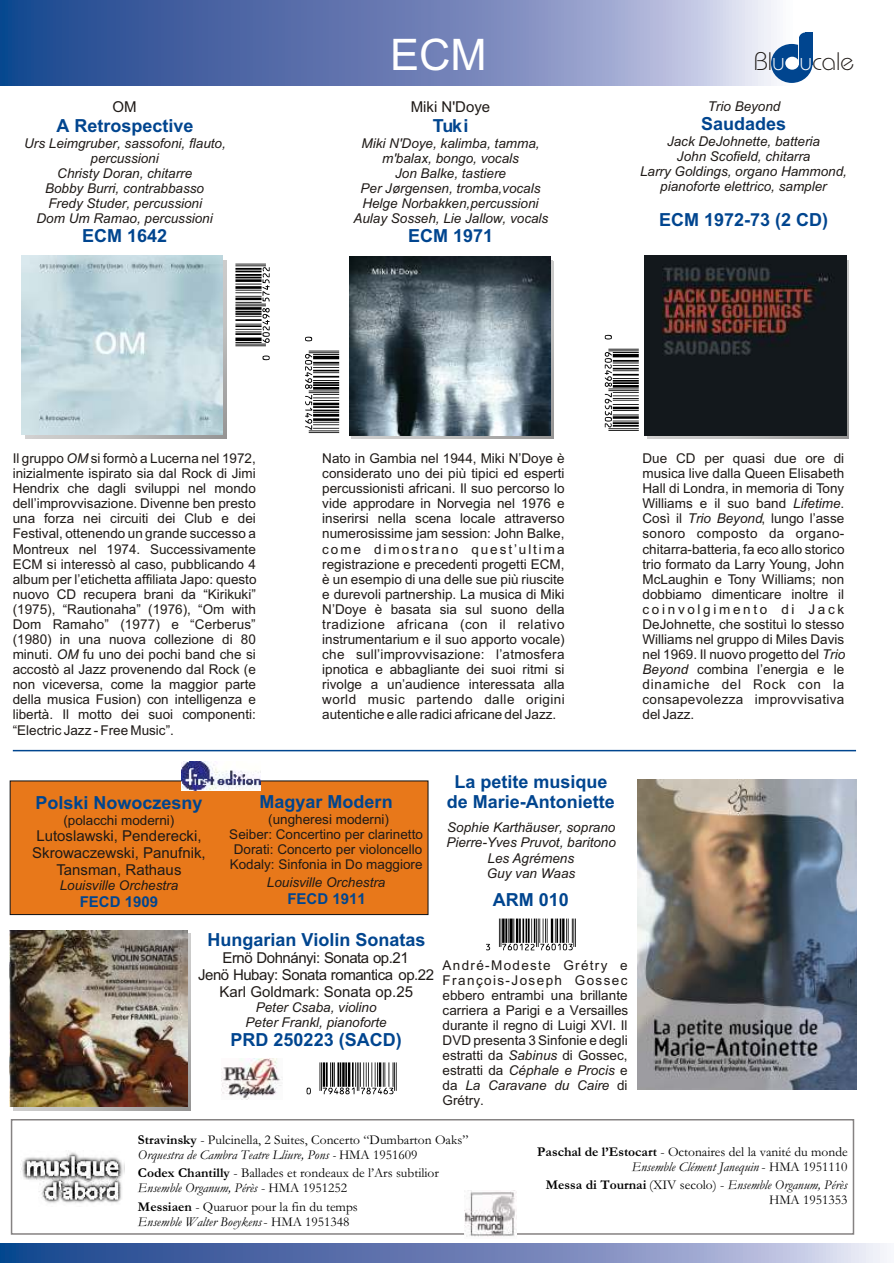
<style>
.page{position:relative;width:894px;height:1263px;background:#fff}
.page>*{position:absolute;margin:0;border:0;box-sizing:border-box;transform-origin:0 0}
.t1{font:68.4px "UPC Half";color:#000}
.t2{font:68.25px "UPC Half";color:#000}
.t3{font:67.95px "UPC Half";color:#000}
.t4{font:63.75px "UPC Half";color:#000}
.t5{font:63.6px "UPC Half";color:#000}
.t6{font:43.5px "Arial";color:#fff}
.t7{font:25.35px "Bauhaus Lt BT";color:#1f1a17}
.t8{font:700 18px/20.1px "Arial";color:#00458f;text-align:center}
.t9{font:15px/16.8px "Arial";letter-spacing:-.03em;color:#1f1a17;text-align:center}
.t10{font:15px/16.8px "Arial";color:#1f1a17;text-align:center}
.t11{font:700 15px "Arial";color:#00458f}
.t12{font:13.5px/15.1px "Arial";color:#1f1a17;text-align:justify}
.t13{font:italic 13.5px/15.1px "Arial";color:#1f1a17;text-align:center}
.t14{font:13.5px/15.1px "Garamond";color:#000}
.s1{color:#fff}
.s2{font-style:italic}
.s3{font-weight:700}
</style>
<div class="page">
<img style="left:0;top:1243px;width:887px;height:20px">
<img style="left:0;top:0;width:793px;height:85px">
<div style="left:771px;top:44px;width:42px;height:39px;background:#00458f;border-radius:50%"></div>
<div style="left:785px;top:57px;width:14px;height:13px;background:#fff;border-radius:50%"></div>
<div style="left:799px;top:37px;width:14px;height:28px;background:#00458f"></div>
<div style="left:805px;top:32px;width:8px;height:6px;background:#00458f"></div>
<svg style="left:798px;top:32px;width:7px;height:29px"></svg>
<img style="left:647px;top:261px;width:202px;height:177px">
<img style="left:352px;top:261px;width:201px;height:177px">
<img style="left:13px;top:934px;width:178px;height:176px">
<div style="left:11px;top:1119px;width:843px;height:116px;border:2px solid #858282"></div>
<img style="left:464px;top:1190px;width:52px;height:47px">
<img style="left:20px;top:1152px;width:104px;height:52px">
<img style="left:10px;top:931px;width:177px;height:176px">
<div style="left:10px;top:781px;width:418px;height:134px;background:#e8781a;border:1px solid #0d0f12"></div>
<img style="left:181px;top:761px;width:79px;height:30px">
<img style="left:637px;top:780px;width:220px;height:309px">
<hr style="left:13px;top:750px;width:843px;height:1px;background:#00458f">
<img style="left:21px;top:256px;width:202px;height:179px">
<img style="left:349px;top:256px;width:201px;height:179px">
<img style="left:645px;top:256px;width:201px;height:179px">
<img style="left:222px;top:1059px;width:60px;height:41px">
<h3 class="t6" style="left:390px;top:39px;width:98px">ECM</h3>
<h3 class="t7" style="left:754px;top:51px;width:102px">Bl<span class="s1">u u</span>cale</h3>
<p class="t10" style="left:113px;top:100px;width:26px">OM</p>
<p class="t13" style="left:24px;top:137px;width:203px">Urs Leimgruber, sassofoni, flauto, percussioni<br>Christy Doran, chitarre<br>Bobby Burri, contrabbasso<br>Fredy Studer, percussioni<br>Dom Um Ramao, percussioni</p>
<h3 class="t8" style="left:56px;top:117px;width:138px">A Retrospective</h3>
<h3 class="t8" style="left:82px;top:228px;width:87px">ECM 1642</h3>
<p class="t10" style="left:411px;top:100px;width:81px">Miki N'Doye</p>
<p class="t13" style="left:353px;top:137px;width:196px">Miki N'Doye, kalimba, tamma, m'balax, bongo, vocals<br>Jon Balke, tastiere<br>Per Jørgensen, tromba,vocals<br>Helge Norbakken,percussioni<br>Aulay Sosseh, Lie Jallow, vocals</p>
<h3 class="t8" style="left:433px;top:117px;width:37px">Tuki</h3>
<h3 class="t8" style="left:408px;top:228px;width:87px">ECM 1971</h3>
<p class="t13" style="left:708px;top:100px;width:74px">Trio Beyond</p>
<p class="t13" style="left:640px;top:135px;width:208px">Jack DeJohnette, batteria<br>John Scofield, chitarra<br>Larry Goldings, organo Hammond, pianoforte elettrico, sampler</p>
<h3 class="t8" style="left:701px;top:115px;width:87px">Saudades</h3>
<h3 class="t8" style="left:659px;top:211px;width:170px">ECM 1972-73 (2 CD)</h3>
<h1 class="t1" style="left:206px;top:360px;width:104px;rotate:-90deg">¶xGACEJIy57452z</h1>
<h2 class="t2" style="left:369px;top:337px;width:104px;rotate:90deg">¶xGACEJIy751497z</h2>
<h3 class="t3" style="left:668px;top:335px;width:104px;rotate:90deg">¶xGACEJIy765302z</h3>
<p class="t12" style="left:13px;top:452px;width:245px">Il gruppo <span class="s2">OM</span> si formò a Lucerna nel 1972, inizialmente ispirato sia dal Rock di Jimi Hendrix che dagli sviluppi nel mondo dell’improvvisazione. Divenne ben presto una forza nei circuiti dei Club e dei Festival, ottenendo un grande successo a Montreux nel 1974. Successivamente ECM si interessò al caso, pubblicando 4 album per l’etichetta affiliata Japo: questo nuovo CD recupera brani da “Kirikuki” (1975), “Rautionaha” (1976), “Om with Dom Ramaho” (1977) e “Cerberus” (1980) in una nuova collezione di 80 minuti. <span class="s2">OM</span> fu uno dei pochi band che si accostò al Jazz provenendo dal Rock (e non viceversa, come la maggior parte della musica Fusion) con intelligenza e libertà. Il motto dei suoi componenti: “Electric Jazz - Free Music”.</p>
<p class="t12" style="left:322px;top:452px;width:244px">Nato in Gambia nel 1944, Miki N’Doye è considerato uno dei più tipici ed esperti percussionisti africani. Il suo percorso lo vide approdare in Norvegia nel 1976 e inserirsi nella scena locale attraverso numerosissime jam session: John Balke, come dimostrano quest’ultima registrazione e precedenti progetti ECM, è un esempio di una delle sue più riuscite e durevoli partnership. La musica di Miki N’Doye è basata sia sul suono della tradizione africana (con il relativo instrumentarium e il suo apporto vocale) che sull’improvvisazione: l’atmosfera ipnotica e abbagliante dei suoi ritmi si rivolge a un’audience interessata alla world music partendo dalle origini autentiche e alle radici africane del Jazz.</p>
<p class="t12" style="left:643px;top:452px;width:204px">Due CD per quasi due ore di musica live dalla Queen Elisabeth Hall di Londra, in memoria di Tony Williams e il suo band <span class="s2">Lifetime</span>.<br>Così il <span class="s2">Trio Beyond</span>, lungo l’asse sonoro composto da organo&shy;chitarra-batteria, fa eco allo storico trio formato da Larry Young, John McLaughin e Tony Williams; non dobbiamo dimenticare inoltre il coinvolgimento di Jack DeJohnette, che sostituì lo stesso Williams nel gruppo di Miles Davis nel 1969. Il nuovo progetto del <span class="s2">Trio Beyond</span> combina l’energia e le dinamiche del Rock con la consapevolezza improvvisativa del Jazz.</p>
<h3 class="t8" style="left:35px;top:794px;width:169px">Polski Nowoczesny</h3>
<p class="t12" style="left:63px;top:814px;width:113px">(polacchi moderni)</p>
<p class="t10" style="left:32px;top:829px;width:175px">Lutoslawski, Penderecki,<br>Skrowaczewski, Panufnik,<br>Tansman, Rathaus</p>
<p class="t13" style="left:60px;top:879px;width:120px">Louisville Orchestra</p>
<h3 class="t8" style="left:260px;top:793px;width:135px">Magyar Modern</h3>
<p class="t12" style="left:229px;top:813px;width:195px;text-align:center">(ungheresi moderni)<br>Seiber: Concertino per clarinetto<br>Dorati: Concerto per violoncello<br>Kodaly: Sinfonia in Do maggiore</p>
<p class="t13" style="left:267px;top:876px;width:120px">Louisville Orchestra</p>
<p class="t11" style="left:80px;top:896px;width:80px">FECD 1909</p>
<p class="t11" style="left:287px;top:893px;width:80px">FECD 1911</p>
<h3 class="t8" style="left:208px;top:931px;width:220px">Hungarian Violin Sonatas</h3>
<p class="t9" style="left:198px;top:951px;width:237px">Ernö Dohnányi: Sonata op.21<br>Jenö Hubay: Sonata romantica op.22<br>Karl Goldmark: Sonata op.25</p>
<p class="t13" style="left:246px;top:1001px;width:143px">Peter Csaba, violino<br>Peter Frankl, pianoforte</p>
<h3 class="t8" style="left:231px;top:1032px;width:173px">PRD 250223 (SACD)</h3>
<h3 class="t4" style="left:307px;top:1035px;width:97px">¶|xHJEIIBy787463z</h3>
<h3 class="t8" style="left:447px;top:774px;width:170px">La petite musique de Marie-Antoniette</h3>
<p class="t13" style="left:446px;top:821px;width:171px">Sophie Karthäuser, soprano<br>Pierre-Yves Pruvot, baritono<br>Les Agrémens<br>Guy van Waas</p>
<h3 class="t8" style="left:493px;top:892px;width:78px">ARM 010</h3>
<h3 class="t5" style="left:486px;top:891px;width:97px">Å|xHGKLMCy760103z</h3>
<p class="t12" style="left:443px;top:959px;width:187px">André-Modeste Grétry e François-Joseph Gossec ebbero entrambi una brillante carriera a Parigi e a Versailles durante il regno di Luigi XVI. Il DVD presenta 3 Sinfonie e degli estratti da <span class="s2">Sabinus</span> di Gossec, estratti da <span class="s2">Céphale e Procis</span> e da <span class="s2">La Caravane du Caire</span> di Grétry.</p>
<p class="t14" style="left:138px;top:1134px;width:332px"><span class="s3">Stravinsky</span> - Pulcinella, 2 Suites, Concerto “Dumbarton Oaks”<br><span class="s2">Orquestra de Cambra Teatre Lliure, Pons -</span> HMA 1951609</p>
<p class="t14" style="left:138px;top:1167px;width:303px"><span class="s3">Codex Chantilly</span> - Ballades et rondeaux de l’Ars subtilior<br><span class="s2">Ensemble Organum, Pérès</span> - HMA 1951252</p>
<p class="t14" style="left:138px;top:1200px;width:221px"><span class="s3">Messiaen</span> - Quaruor pour la fin du temps<br><span class="s2">Ensemble Walter Boeykens</span> - HMA 1951348</p>
<p class="t14" style="left:537px;top:1146px;width:312px;text-align:right"><span class="s3">Paschal de l’Estocart</span> - Octonaires del la vanité du monde<br><span class="s2">Ensemble Clément Janequin</span> - HMA 1951110</p>
<p class="t14" style="left:546px;top:1179px;width:303px;text-align:right"><span class="s3">Messa di Tournai</span> (XIV secolo) - <span class="s2">Ensemble Organum, Pérès<br></span>HMA 1951353</p>
</div>
